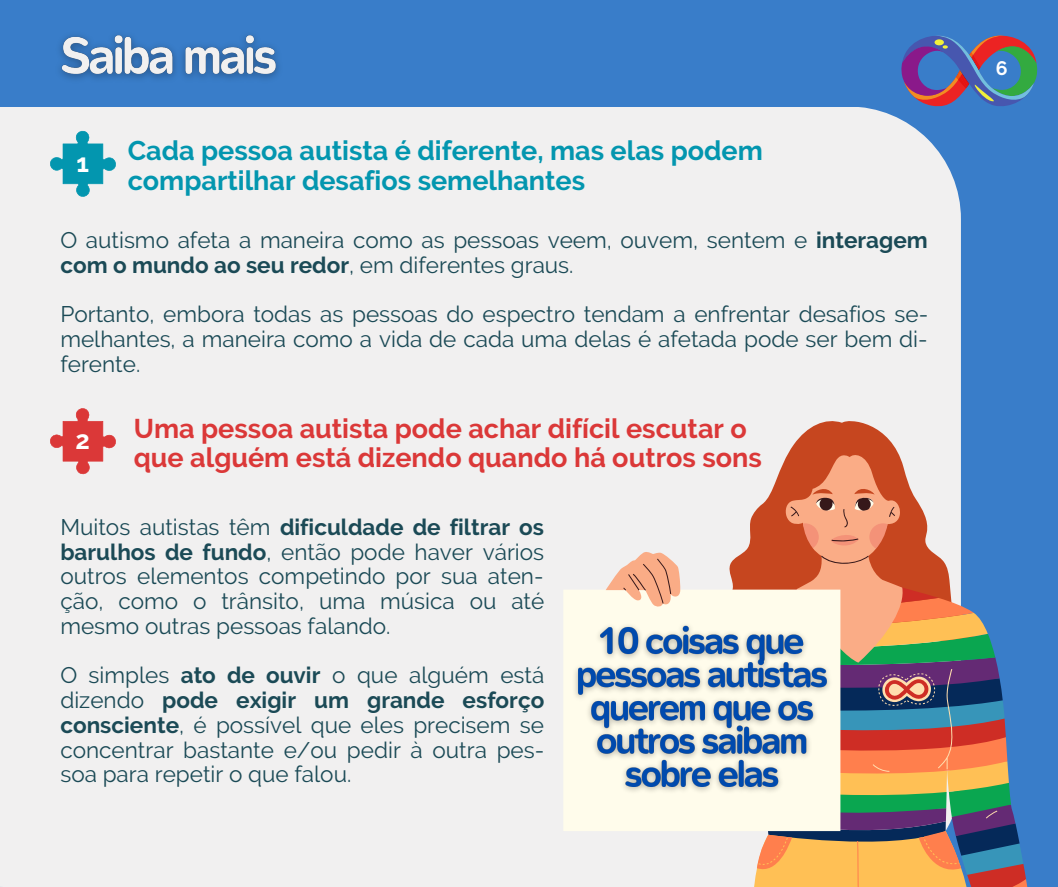
<style>
.page{position:relative;width:1058px;height:887px;background:#fff}
.page>*{position:absolute;margin:0;border:0;box-sizing:border-box;transform-origin:0 0}
.t1{font:700 27px/29.2px "Raleway";color:#db3838}
.t2{font:700 27px/29.2px "Raleway";color:#0396af}
.t3{font:700 25.5px "Raleway";color:#fff}
.t4{font:22.5px/24.8px "Raleway";color:#1b4a56;text-align:justify}
.t5{font:700 19.5px "Raleway";color:#fff}
.s1{font-weight:700}
</style>
<div class="page">
<div style="left:0;top:0;width:1058px;height:886px;background:#397dc9"></div>
<div style="left:0;top:106px;width:960px;height:780px;background:#f1f0f0"></div>
<svg style="left:901px;top:35px;width:137px;height:71px"></svg>
<svg style="left:50px;top:131px;width:66px;height:66px;background:#78c2cf"></svg>
<svg style="left:50px;top:408px;width:66px;height:66px;background:#e59292"></svg>
<svg style="left:751px;top:831px;width:6px;height:55px"></svg>
<svg style="left:726px;top:417px;width:235px;height:168px;background:#e3bbaf"></svg>
<svg style="left:769px;top:585px;width:257px;height:301px"></svg>
<svg style="left:873px;top:669px;width:124px;height:149px;background:#8d7261"></svg>
<svg style="left:563px;top:496px;width:310px;height:335px;background:#c0b5af"></svg>
<svg style="left:605px;top:451px;width:301px;height:211px;background:#e4af97"></svg>
<img style="left:565px;top:597px;width:271px;height:228px">
<img style="left:48px;top:35px;width:241px;height:89px">
<p class="t3" style="left:76px;top:147px;width:14px">1</p>
<p class="t2" style="left:128px;top:136px;width:636px">Cada pessoa autista é diferente, mas elas podem compartilhar desafios semelhantes</p>
<p class="t4" style="left:60px;top:228px;width:869px">O autismo afeta a maneira como as pessoas veem, ouvem, sentem e <span class="s1">interagem com o mundo ao seu redor</span>, em diferentes graus.</p>
<p class="t4" style="left:60px;top:302px;width:869px">Portanto, embora todas as pessoas do espectro tendam a enfrentar desafios se&shy;melhantes, a maneira como a vida de cada uma delas é afetada pode ser bem di&shy;ferente.</p>
<p class="t3" style="left:76px;top:425px;width:16px">2</p>
<p class="t1" style="left:134px;top:413px;width:629px">Uma pessoa autista pode achar difícil escutar o que alguém está dizendo quando há outros sons</p>
<p class="t4" style="left:60px;top:514px;width:485px">Muitos autistas têm <span class="s1">dificuldade de filtrar os barulhos de fundo</span>, então pode haver vários outros elementos competindo por sua aten&shy;ção, como o trânsito, uma música ou até mesmo outras pessoas falando.</p>
<p class="t4" style="left:60px;top:663px;width:485px">O simples <span class="s1">ato de ouvir</span> o que alguém está dizendo <span class="s1">pode exigir um grande esforço consciente</span>, é possível que eles precisem se concentrar bastante e/ou pedir à outra pes&shy;soa para repetir o que falou.</p>
<p class="t5" style="left:995px;top:57px;width:13px">6</p>
</div>
